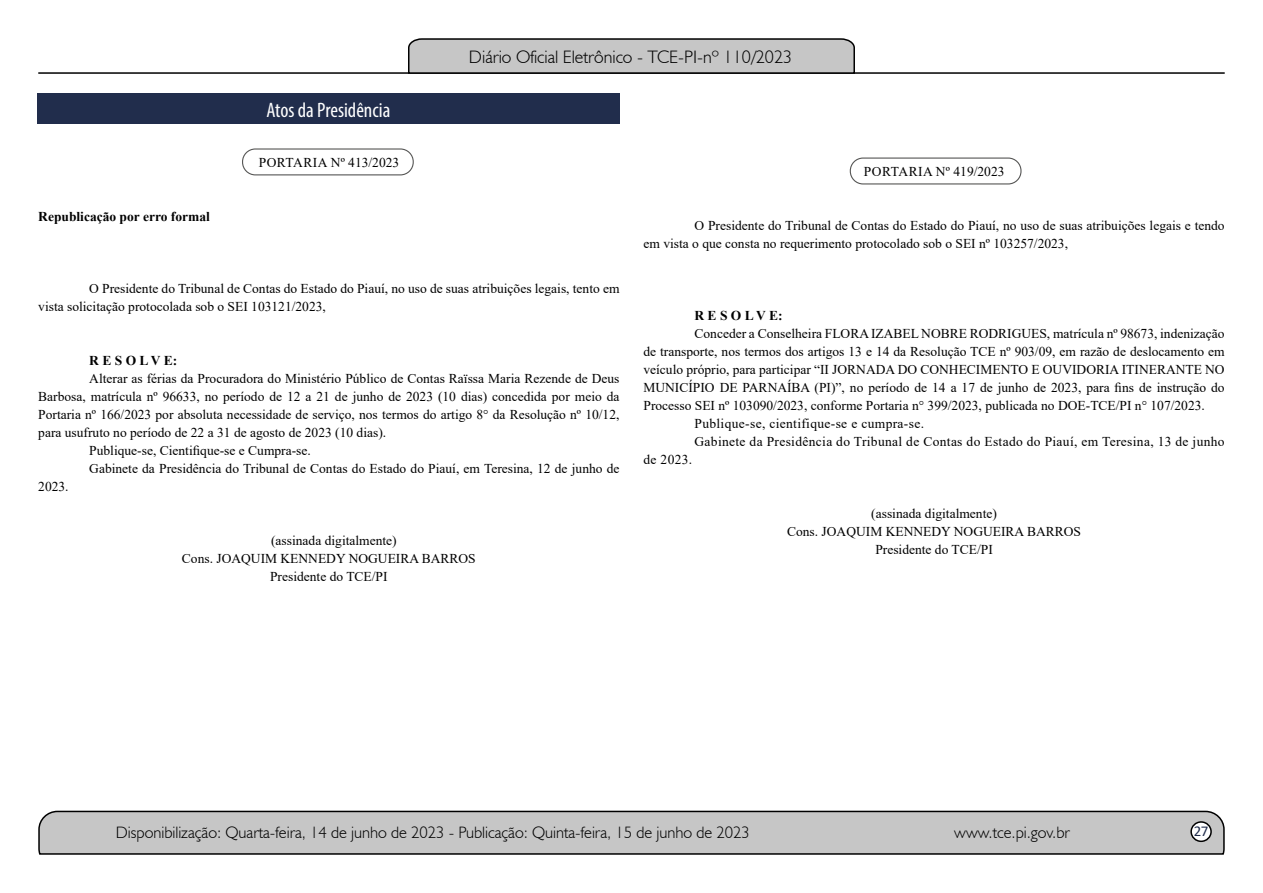
<style>
.page{position:relative;width:1263px;height:893px;background:#fff}
.page>*{position:absolute;margin:0;border:0;box-sizing:border-box;transform-origin:0 0}
.t1{font:condensed 21px "Myriad Pro";color:#fff}
.t2{font:300 18px "Humanist 521 BT";color:#000}
.t3{font:300 16.5px "Humanist 521 BT";color:#000}
.t4{font:15px "Calibri";color:#212d4c}
.t5{font:13.5px/18px "Times New Roman";color:#000}
.t6{font:13.5px "Times New Roman";letter-spacing:.025em;color:#000}
.t7{font:700 13.5px "Times New Roman";color:#000}
</style>
<div class="page">
<svg style="left:38px;top:810px;width:1187px;height:45px;background:#b9b9b9"></svg>
<div style="left:1191px;top:822px;width:20px;height:19px;background:#fff;border-radius:50%"></div>
<div style="left:1190px;top:821px;width:22px;height:21px;border:2px solid #000;border-radius:50%"></div>
<hr style="left:38px;top:72px;width:1187px;height:2px;background:#000">
<svg style="left:407px;top:38px;width:449px;height:36px;background:#b4b4b4"></svg>
<div style="left:37px;top:93px;width:582px;height:31px;background:#212d4c"></div>
<div style="left:242px;top:148px;width:172px;height:27px;border:1px solid #575756;border-radius:13px"></div>
<div style="left:850px;top:158px;width:171px;height:27px;border:1px solid #575756;border-radius:13px"></div>
<p class="t7" style="left:38px;top:207px;width:173px">Republicação por erro formal</p>
<h1 class="t1" style="left:266px;top:97px;width:125px">Atos da Presidência</h1>
<p class="t5" style="left:259px;top:153px;width:142px">PORTARIA Nº 413/2023</p>
<h2 class="t2" style="left:469px;top:46px;width:325px">Diário Oficial Eletrônico - TCE-PI-nº 110/2023</h2>
<p class="t5" style="left:864px;top:162px;width:142px">PORTARIA Nº 419/2023</p>
<p class="t5" style="left:643px;top:216px;width:583px;text-indent:51px">O Presidente do Tribunal de Contas do Estado do Piauí, no uso de suas atribuições legais e tendo em vista o que consta no requerimento protocolado sob o SEI nº 103257/2023,</p>
<p class="t5" style="left:38px;top:279px;width:583px;text-indent:51px">O Presidente do Tribunal de Contas do Estado do Piauí, no uso de suas atribuições legais, tento em vista solicitação protocolada sob o SEI 103121/2023,</p>
<p class="t7" style="left:89px;top:351px;width:90px">R E S O L V E:</p>
<p class="t5" style="left:89px;top:369px;width:532px">Alterar as férias da Procuradora do Ministério Público de Contas Raïssa Maria Rezende de Deus</p>
<p class="t5" style="left:38px;top:387px;width:583px">Barbosa, matrícula nº 96633, no período de 12 a 21 de junho de 2023 (10 dias) concedida por meio da</p>
<p class="t5" style="left:38px;top:405px;width:583px">Portaria nº 166/2023 por absoluta necessidade de serviço, nos termos do artigo 8° da Resolução nº 10/12,</p>
<p class="t5" style="left:38px;top:423px;width:349px">para usufruto no período de 22 a 31 de agosto de 2023 (10 dias).</p>
<p class="t5" style="left:89px;top:441px;width:223px">Publique-se, Cientifique-se e Cumpra-se.</p>
<p class="t5" style="left:89px;top:459px;width:532px">Gabinete da Presidência do Tribunal de Contas do Estado do Piauí, em Teresina, 12 de junho de</p>
<p class="t5" style="left:38px;top:477px;width:32px">2023.</p>
<p class="t5" style="left:271px;top:531px;width:127px">(assinada digitalmente)</p>
<p class="t5" style="left:182px;top:549px;width:295px">Cons. JOAQUIM KENNEDY NOGUEIRA BARROS</p>
<p class="t5" style="left:270px;top:567px;width:119px">Presidente do TCE/PI</p>
<p class="t7" style="left:694px;top:305px;width:90px">R E S O L V E:</p>
<p class="t5" style="left:694px;top:324px;width:532px">Conceder a Conselheira FLORA IZABEL NOBRE RODRIGUES, matrícula nº 98673, indenização</p>
<p class="t5" style="left:643px;top:342px;width:583px">de transporte, nos termos dos artigos 13 e 14 da Resolução TCE nº 903/09, em razão de deslocamento em</p>
<p class="t5" style="left:643px;top:360px;width:583px">veículo próprio, para participar “II JORNADA DO CONHECIMENTO E OUVIDORIA ITINERANTE NO</p>
<p class="t5" style="left:643px;top:378px;width:583px">MUNICÍPIO DE PARNAÍBA (PI)”, no período de 14 a 17 de junho de 2023, para fins de instrução do</p>
<p class="t5" style="left:643px;top:396px;width:563px">Processo SEI nº 103090/2023, conforme Portaria n° 399/2023, publicada no DOE-TCE/PI n° 107/2023.</p>
<p class="t6" style="left:694px;top:414px;width:231px">Publique-se, cientifique-se e cumpra-se.</p>
<p class="t6" style="left:694px;top:432px;width:532px">Gabinete da Presidência do Tribunal de Contas do Estado do Piauí, em Teresina, 13 de junho</p>
<p class="t5" style="left:643px;top:450px;width:50px">de 2023.</p>
<p class="t5" style="left:787px;top:504px;width:295px;text-align:center">(assinada digitalmente)<br>Cons. JOAQUIM KENNEDY NOGUEIRA BARROS<br>Presidente do TCE/PI</p>
<p class="t3" style="left:116px;top:822px;width:635px">Disponibilização: Quarta-feira, 14 de junho de 2023 - Publicação: Quinta-feira, 15 de junho de 2023</p>
<p class="t3" style="left:954px;top:822px;width:117px">www.tce.pi.gov.br</p>
<p class="t4" style="left:1194px;top:821px;width:16px">27</p>
</div>
